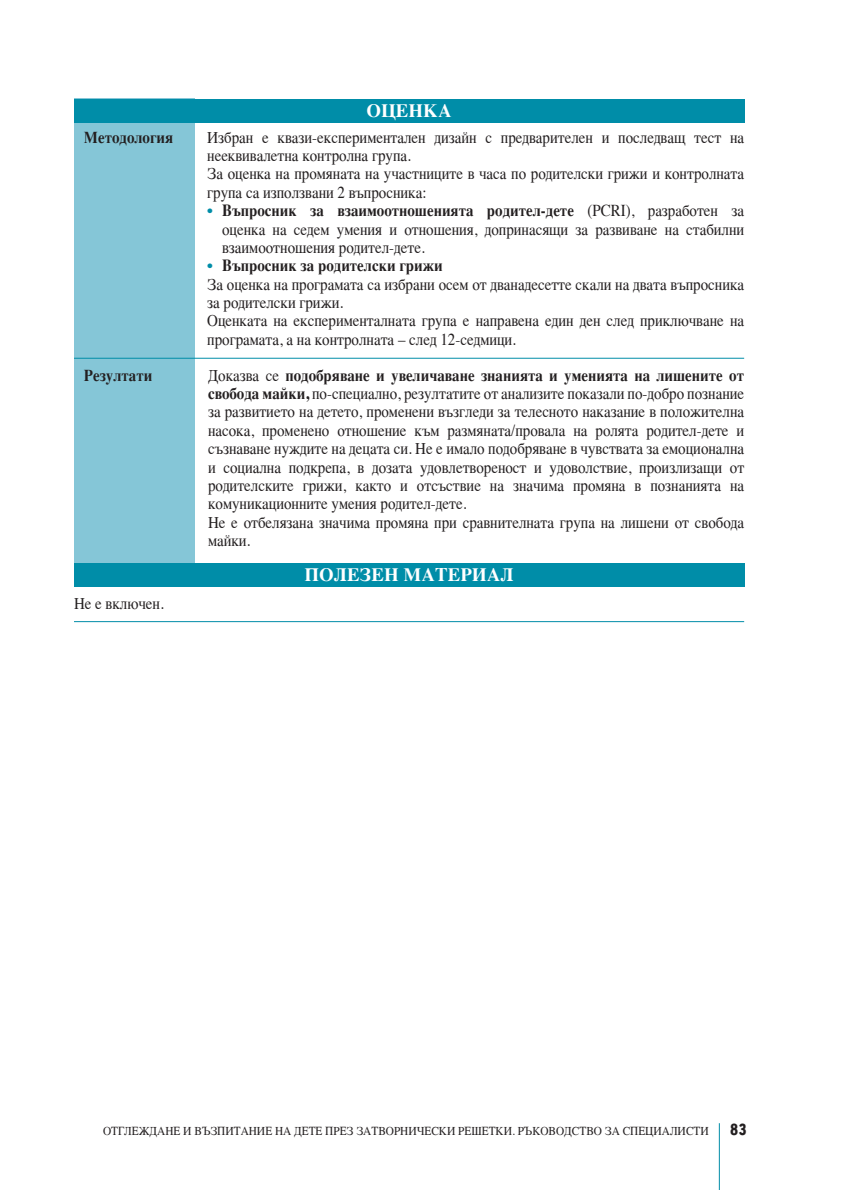
<style>
.page{position:relative;width:843px;height:1190px;background:#fff}
.page>*{position:absolute;margin:0;border:0;box-sizing:border-box;transform-origin:0 0}
.t1{font:700 18.9px "Times";color:#fff}
.t2{font:900 17.5px "PF Highway Gothic Xtra Cond";color:#231f20}
.t3{font:16.62px/18.4px "Times";color:#231f20;scale:.9 1}
.t4{font:700 16.62px "Times";color:#231f20;scale:.9 1}
.t5{font:12.25px "Times";color:#231f20;scale:.92 1}
.s1{font-weight:700;color:#008da8}
.s2{font-weight:700}
</style>
<div class="page">
<hr style="left:718px;top:1123px;width:1px;height:67px;background:#008da8">
<div style="left:74px;top:99px;width:120px;height:481px;background:#85c6d7"></div>
<div style="left:74px;top:563px;width:670px;height:24px;background:#008da8"></div>
<hr style="left:74px;top:358px;width:670px;height:1px;background:#008da8">
<div style="left:74px;top:99px;width:670px;height:24px;background:#008da8"></div>
<hr style="left:74px;top:621px;width:670px;height:1px;background:#008da8">
<p class="t4" style="left:84px;top:122px;width:101px">Методология</p>
<p class="t4" style="left:84px;top:359px;width:77px">Резултати</p>
<p class="t3" style="left:74px;top:592px;width:101px">Не е включен.</p>
<p class="t1" style="left:366px;top:92px;width:45px">Оценка</p>
<p class="t3" style="left:207px;top:126px;width:598px">Избран е квази-експериментален дизайн с предварителен и последващ тест на нееквивалетна контролна група.<br>За оценка на промяната на участниците в часа по родителски грижи и контролната група са използвани 2 въпросника:</p>
<p class="t3" style="left:222px;top:200px;width:581px;text-align:justify;text-indent:-15px"><span class="s1">•</span> <span class="s2">Въпросник за взаимоотношенията родител-дете</span> (PCRI), разработен за оценка на седем умения и отношения, допринасящи за развиване на стабилни взаимоотношения родител-дете.</p>
<p class="t3" style="left:207px;top:255px;width:598px"><span class="s1">•</span> <span class="s2">Въпросник за родителски грижи<br></span>За оценка на програмата са избрани осем от дванадесетте скали на двата въпросника за родителски грижи.<br>Оценката на експерименталната група е направена един ден след приключване на програмата, а на контролната – след 12-седмици.</p>
<p class="t3" style="left:208px;top:364px;width:597px">Доказва се <span class="s2">подобряване и увеличаване знанията и уменията на лишените от свобода майки,</span> по-специално, резултатите от анализите показали по-добро познание за развитието на детето, променени възгледи за телесното наказание в положителна насока, променено отношение към размяната/провала на ролята родител-дете и съзнаване нуждите на децата си. Не е имало подобряване в чувствата за емоционална и социална подкрепа, в дозата удовлетвореност и удоволствие, произлизащи от родителските грижи, както и отсъствие на значима промяна в познанията на комуникационните умения родител-дете.<br>Не е отбелязана значима промяна при сравнителната група на лишени от свобода майки.</p>
<p class="t1" style="left:304px;top:556px;width:114px">Полезен матер</p>
<p class="t1" style="left:472px;top:556px;width:43px">иал</p>
<p class="t5" style="left:103px;top:1119px;width:60px">Отглеждане</p>
<p class="t5" style="left:183px;top:1119px;width:72px">и възпитание</p>
<p class="t5" style="left:275px;top:1119px;width:122px">на детепрез затворнически</p>
<p class="t5" style="left:458px;top:1119px;width:90px">решетки . Ръководс</p>
<p class="t5" style="left:579px;top:1119px;width:57px">тво за специа</p>
<p class="t5" style="left:670px;top:1119px;width:41px">листи</p>
<p class="t2" style="left:729px;top:1120px;width:19px">83</p>
</div>
